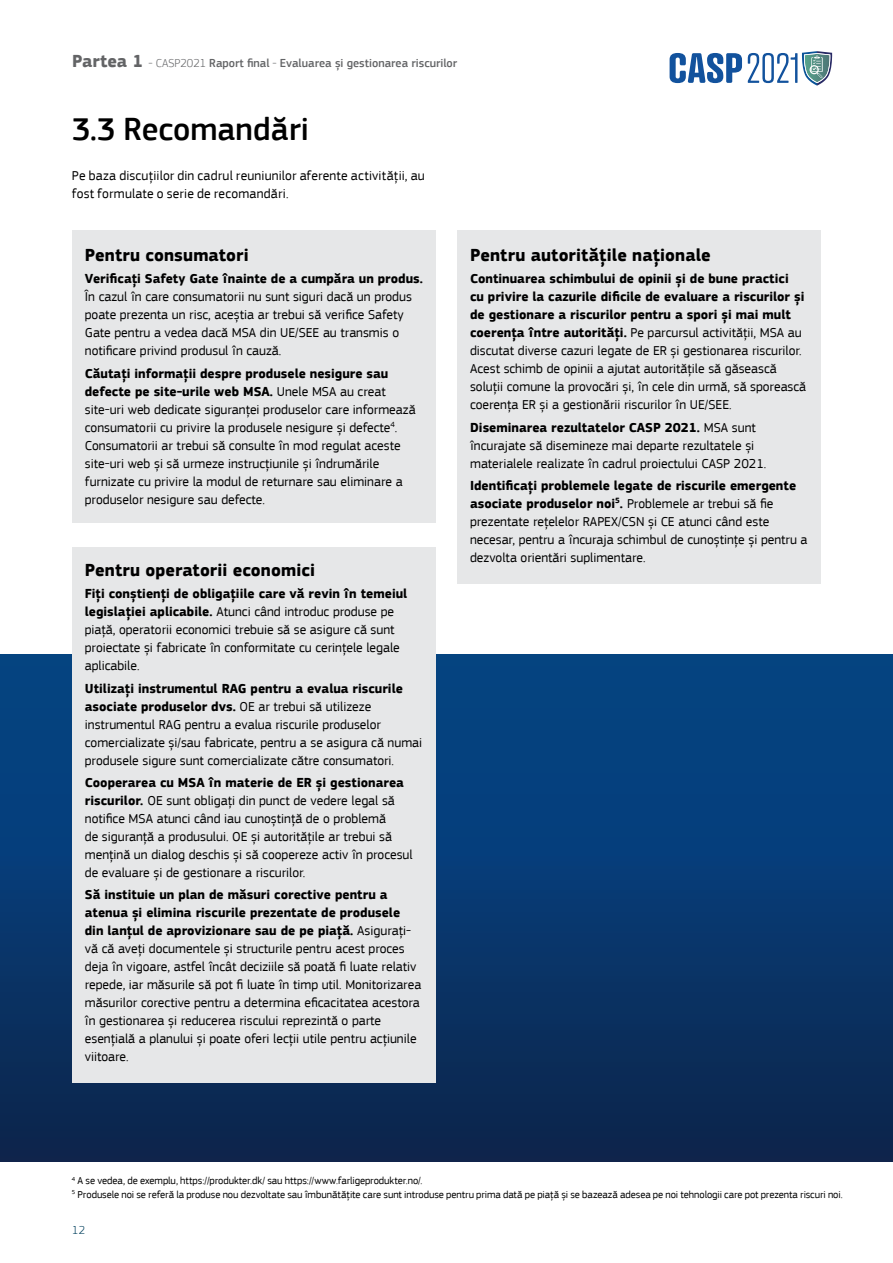
<style>
.page{position:relative;width:893px;height:1263px;background:#fff}
.page>*{position:absolute;margin:0;border:0;box-sizing:border-box;transform-origin:0 0}
.t1{font:500 33px "EC Square Sans Pro";letter-spacing:.005em;color:#000}
.t2{font:700 18px "EC Square Sans Pro";letter-spacing:.005em;color:#000}
.t3{font:13.5px/18px "EC Square Sans Pro";color:#000}
.t4{font:700 13.5px "EC Square Sans Pro";color:#000}
.t5{font:500 12px "EC Square Sans Pro";color:#636466}
.t6{font:300 12px "EC Square Sans Pro";color:#02405d}
.t7{font:10.5px/13.5px "EC Square Sans Pro";letter-spacing:-.005em;color:#000}
.s1{font-weight:700;font-size:18px}
.s2{font-weight:300}
.s3{font-weight:700}
</style>
<div class="page">
<div style="left:0;top:655px;width:893px;height:506px;background:linear-gradient(to bottom,#03488b,#0d264f)"></div>
<div style="left:72px;top:230px;width:364px;height:293px;background:#e6e7e8"></div>
<div style="left:457px;top:230px;width:364px;height:354px;background:#e6e7e8"></div>
<div style="left:72px;top:547px;width:364px;height:535px;background:#e6e7e8"></div>
<svg style="left:670px;top:53px;width:72px;height:30px"></svg>
<svg style="left:748px;top:51px;width:84px;height:35px"></svg>
<p class="t5" style="left:72px;top:56px;width:386px"><span class="s1">Partea 1</span> <span class="s2">- CASP2021</span> Raport final <span class="s2">-</span> Evaluarea și gestionarea riscurilor</p>
<h1 class="t1" style="left:72px;top:109px;width:239px">3.3 Recomandări</h1>
<p class="t3" style="left:72px;top:167px;width:354px">Pe baza discuțiilor din cadrul reuniunilor aferente activității, au fost formulate o serie de recomandări.</p>
<h2 class="t2" style="left:85px;top:244px;width:165px">Pentru consumatori</h2>
<p class="t4" style="left:85px;top:271px;width:340px">Verificați Safety Gate înainte de a cumpăra un produs.</p>
<p class="t3" style="left:85px;top:288px;width:329px">În cazul în care consumatorii nu sunt siguri dacă un produs poate prezenta un risc, aceștia ar trebui să verifice Safety Gate pentru a vedea dacă MSA din UE/SEE au transmis o notificare privind produsul în cauză.</p>
<p class="t3" style="left:85px;top:364px;width:332px"><span class="s3">Căutați informații despre produsele nesigure sau defecte pe site-urile web MSA.</span> Unele MSA au creat site-uri web dedicate siguranței produselor care informează consumatorii cu privire la produsele nesigure și defecte<sup>4</sup>.<br>Consumatorii ar trebui să consulte în mod regulat aceste site-uri web și să urmeze instrucțiunile și îndrumările furnizate cu privire la modul de returnare sau eliminare a produselor nesigure sau defecte.</p>
<h2 class="t2" style="left:85px;top:559px;width:232px">Pentru operatorii economici</h2>
<p class="t3" style="left:85px;top:585px;width:324px"><span class="s3">Fiți conștienți de obligațiile care vă revin în temeiul legislației aplicabile.</span> Atunci când introduc produse pe piață, operatorii economici trebuie să se asigure că sunt proiectate și fabricate în conformitate cu cerințele legale aplicabile.</p>
<p class="t3" style="left:85px;top:679px;width:339px"><span class="s3">Utilizați instrumentul RAG pentru a evalua riscurile asociate produselor dvs.</span> OE ar trebui să utilizeze instrumentul RAG pentru a evalua riscurile produselor comercializate și/sau fabricate, pentru a se asigura că numai produsele sigure sunt comercializate către consumatori.</p>
<p class="t3" style="left:85px;top:773px;width:329px"><span class="s3">Cooperarea cu MSA în materie de ER și gestionarea riscurilor.</span> OE sunt obligați din punct de vedere legal să notifice MSA atunci când iau cunoștință de o problemă<br>de siguranță a produsului. OE și autoritățile ar trebui să mențină un dialog deschis și să coopereze activ în procesul de evaluare și de gestionare a riscurilor.</p>
<p class="t3" style="left:85px;top:886px;width:338px"><span class="s3">Să instituie un plan de măsuri corective pentru a atenua și elimina riscurile prezentate de produsele din lanțul de aprovizionare sau de pe piață.</span> Asigurați&shy;vă că aveți documentele și structurile pentru acest proces deja în vigoare, astfel încât deciziile să poată fi luate relativ repede, iar măsurile să pot fi luate în timp util. Monitorizarea măsurilor corective pentru a determina eficacitatea acestora în gestionarea și reducerea riscului reprezintă o parte esențială a planului și poate oferi lecții utile pentru acțiunile viitoare.</p>
<h2 class="t2" style="left:470px;top:244px;width:242px">Pentru autoritățile naționale</h2>
<p class="t3" style="left:470px;top:270px;width:338px"><span class="s3">Continuarea schimbului de opinii și de bune practici<br>cu privire la cazurile dificile de evaluare a riscurilor și de gestionare a riscurilor pentru a spori și mai mult coerența între autorități.</span> Pe parcursul activității, MSA au discutat diverse cazuri legate de ER și gestionarea riscurilor.<br>Acest schimb de opinii a ajutat autoritățile să găsească soluții comune la provocări și, în cele din urmă, să sporească coerența ER și a gestionării riscurilor în UE/SEE.</p>
<p class="t3" style="left:470px;top:418px;width:298px"><span class="s3">Diseminarea rezultatelor CASP 2021.</span> MSA sunt încurajate să disemineze mai departe rezultatele și materialele realizate în cadrul proiectului CASP 2021.</p>
<p class="t3" style="left:470px;top:476px;width:339px"><span class="s3">Identificați problemele legate de riscurile emergente asociate produselor noi</span><sup>5</sup><span class="s3">.</span> Problemele ar trebui să fie prezentate rețelelor RAPEX/CSN și CE atunci când este necesar, pentru a încuraja schimbul de cunoștințe și pentru a dezvolta orientări suplimentare.</p>
<p class="t7" style="left:72px;top:1174px;width:772px"><sup>4</sup> A se vedea, de exemplu, https://produkter.dk/ sau https://www.farligeprodukter.no/.<br><sup>5</sup> Produsele noi se referă la produse nou dezvoltate sau îmbunătățite care sunt introduse pentru prima dată pe piață și se bazează adesea pe noi tehnologii care pot prezenta riscuri noi.</p>
<p class="t6" style="left:72px;top:1223px;width:14px">12</p>
</div>
